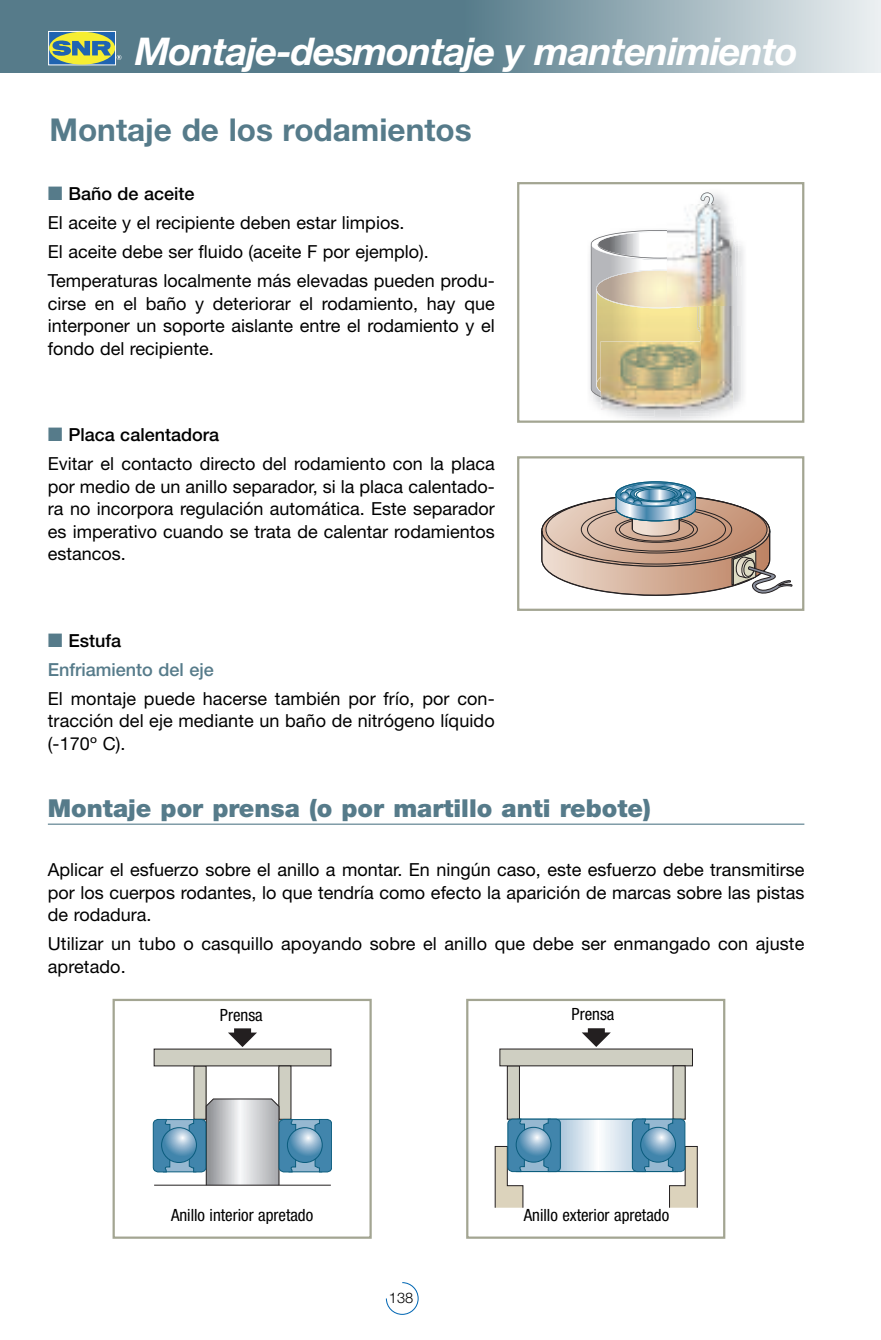
<style>
.page{position:relative;width:881px;height:1340px;background:#fff}
.page>*{position:absolute;margin:0;border:0;box-sizing:border-box;transform-origin:0 0}
.t1{font:italic 700 38.25px "Helvetica Neue";letter-spacing:-.03em;color:#fff}
.t2{font:700 31.5px "Helvetica Neue";color:#567b8a}
.t3{font:900 24.75px "Helvetica Neue";color:#567b8a}
.t4{font:18px/22.5px "Helvetica Neue";color:#000;text-align:justify}
.t5{font:500 18px/28.8px "Helvetica Neue";color:#567b8a}
.t6{font:condensed 16.88px "Helvetica Neue";color:#000}
.t7{font:300 14.62px "Helvetica Neue";color:#000}
.s1{font-family:"European Pi Three";color:#567b8a}
.s2{font-weight:500}
.s3{font-family:"European Pi Three";font-weight:400}
.s4{color:#000}
</style>
<div class="page">
<div style="left:464px;top:0;width:416px;height:72px;background:linear-gradient(to right,#567c8a,#ecf0f1)"></div>
<div style="left:0;top:0;width:464px;height:72px;background:#567b8a"></div>
<svg style="left:386px;top:1282px;width:32px;height:32px"></svg>
<div style="left:49px;top:31px;width:66px;height:34px;background:#2064b1"></div>
<div style="left:48px;top:31px;width:68px;height:34px;border:1px solid #fff"></div>
<div style="left:49px;top:32px;width:66px;height:33px;background:#f6ee31;border-radius:50%"></div>
<svg style="left:52px;top:40px;width:69px;height:20px"></svg>
<img style="left:713px;top:219px;width:31px;height:181px">
<img style="left:713px;top:193px;width:18px;height:26px">
<img style="left:595px;top:326px;width:146px;height:94px">
<img style="left:733px;top:326px;width:3px;height:35px">
<img style="left:592px;top:361px;width:149px;height:41px">
<svg style="left:733px;top:361px;width:3px;height:16px"></svg>
<svg style="left:733px;top:326px;width:1px;height:18px"></svg>
<img style="left:680px;top:410px;width:28px;height:7px">
<img style="left:625px;top:410px;width:29px;height:7px">
<img style="left:734px;top:285px;width:7px;height:41px">
<img style="left:733px;top:285px;width:1px;height:41px">
<svg style="left:733px;top:219px;width:8px;height:66px"></svg>
<svg style="left:590px;top:192px;width:123px;height:205px"></svg>
<div style="left:517px;top:182px;width:287px;height:241px;border:2px solid #a3a592"></div>
<svg style="left:541px;top:481px;width:251px;height:115px"></svg>
<div style="left:517px;top:456px;width:287px;height:155px;border:2px solid #a3a592"></div>
<hr style="left:48px;top:823px;width:756px;height:1px;background:#567b8a">
<svg style="left:560px;top:1120px;width:71px;height:49px"></svg>
<div style="left:507px;top:1065px;width:12px;height:54px;background:#cfcfc2"></div>
<div style="left:507px;top:1065px;width:12px;height:54px;border:1px solid #231f20"></div>
<div style="left:499px;top:1049px;width:193px;height:16px;background:#cfcfc2"></div>
<div style="left:672px;top:1065px;width:13px;height:54px;background:#cfcfc2"></div>
<svg style="left:582px;top:1028px;width:28px;height:19px"></svg>
<div style="left:517px;top:1119px;width:33px;height:52px;background:#96b8d1"></div>
<div style="left:517px;top:1118px;width:33px;height:53px;border:1px solid #0a5c7d"></div>
<svg style="left:494px;top:1118px;width:31px;height:89px"></svg>
<svg style="left:542px;top:1118px;width:18px;height:54px"></svg>
<svg style="left:516px;top:1127px;width:35px;height:35px"></svg>
<div style="left:515px;top:1126px;width:36px;height:36px;border:1px solid #0a5c7d;border-radius:50%"></div>
<div style="left:642px;top:1119px;width:32px;height:52px;background:#96b8d1"></div>
<div style="left:641px;top:1118px;width:33px;height:53px;border:1px solid #0a5c7d"></div>
<svg style="left:631px;top:1118px;width:18px;height:54px"></svg>
<svg style="left:667px;top:1118px;width:30px;height:89px"></svg>
<svg style="left:640px;top:1127px;width:35px;height:35px"></svg>
<div style="left:640px;top:1126px;width:35px;height:36px;border:1px solid #0a5c7d;border-radius:50%"></div>
<div style="left:112px;top:998px;width:259px;height:240px;border:2px solid #a3a592"></div>
<div style="left:466px;top:998px;width:259px;height:240px;border:2px solid #a3a592"></div>
<div style="left:194px;top:1065px;width:12px;height:54px;background:#cfcfc2"></div>
<div style="left:154px;top:1049px;width:177px;height:16px;background:#cfcfc2"></div>
<div style="left:279px;top:1065px;width:12px;height:54px;background:#cfcfc2"></div>
<svg style="left:228px;top:1028px;width:29px;height:19px"></svg>
<div style="left:163px;top:1119px;width:33px;height:52px;background:#96b8d1"></div>
<div style="left:163px;top:1119px;width:33px;height:53px;border:1px solid #0a5c7d"></div>
<svg style="left:153px;top:1118px;width:17px;height:54px"></svg>
<svg style="left:161px;top:1127px;width:35px;height:35px"></svg>
<div style="left:161px;top:1127px;width:36px;height:35px;border:1px solid #0a5c7d;border-radius:50%"></div>
<div style="left:289px;top:1119px;width:32px;height:52px;background:#96b8d1"></div>
<div style="left:288px;top:1119px;width:34px;height:53px;border:1px solid #0a5c7d"></div>
<svg style="left:188px;top:1098px;width:108px;height:86px"></svg>
<svg style="left:314px;top:1118px;width:18px;height:54px"></svg>
<svg style="left:287px;top:1127px;width:35px;height:35px"></svg>
<div style="left:287px;top:1127px;width:35px;height:35px;border:1px solid #0a5c7d;border-radius:50%"></div>
<hr style="left:154px;top:1184px;width:177px;height:1px;background:#231f20">
<h1 class="t1" style="left:135px;top:38px;width:664px">Montaje-desmontaje y mantenimiento</h1>
<h2 class="t2" style="left:49px;top:119px;width:423px">Montaje de los rodamientos</h2>
<p class="t4" style="left:48px;top:181px;width:448px;line-height:28.8px;text-align:left"><span class="s1">-</span> <span class="s2">Baño de aceite<br></span>El aceite y el recipiente deben estar limpios.<br>El aceite debe ser fluido (aceite F por ejemplo).<br>Temperaturas localmente más elevadas pueden produ-</p>
<p class="t4" style="left:48px;top:294px;width:448px">cirse en el baño y deteriorar el rodamiento, hay que interponer un soporte aislante entre el rodamiento y el fondo del recipiente.</p>
<p class="t4" style="left:48px;top:422px;width:448px;line-height:28.8px"><span class="s1">-</span> <span class="s2">Placa calentadora<br></span>Evitar el contacto directo del rodamiento con la placa</p>
<p class="t4" style="left:48px;top:477px;width:448px">por medio de un anillo separador, si la placa calentado&shy;ra no incorpora regulación automática. Este separador es imperativo cuando se trata de calentar rodamientos estancos.</p>
<p class="t5" style="left:48px;top:627px;width:167px"><span class="s3">-</span> <span class="s4">Estufa<br></span>Enfriamiento del eje</p>
<p class="t4" style="left:48px;top:688px;width:448px">El montaje puede hacerse también por frío, por con&shy;tracción del eje mediante un baño de nitrógeno líquido (-170º C).</p>
<h3 class="t3" style="left:48px;top:799px;width:604px">Montaje por prensa (o por martillo anti rebote)</h3>
<p class="t4" style="left:48px;top:860px;width:757px">Aplicar el esfuerzo sobre el anillo a montar. En ningún caso, este esfuerzo debe transmitirse por los cuerpos rodantes, lo que tendría como efecto la aparición de marcas sobre las pistas de rodadura.</p>
<p class="t4" style="left:48px;top:934px;width:757px">Utilizar un tubo o casquillo apoyando sobre el anillo que debe ser enmangado con ajuste apretado.</p>
<p class="t6" style="left:220px;top:1008px;width:44px">Prensa</p>
<p class="t6" style="left:171px;top:1208px;width:144px">Anillo interior apretado</p>
<p class="t7" style="left:389px;top:1292px;width:26px">138</p>
<p class="t6" style="left:571px;top:1008px;width:44px">Prensa</p>
<p class="t6" style="left:523px;top:1209px;width:147px">Anillo exterior apretado</p>
</div>
